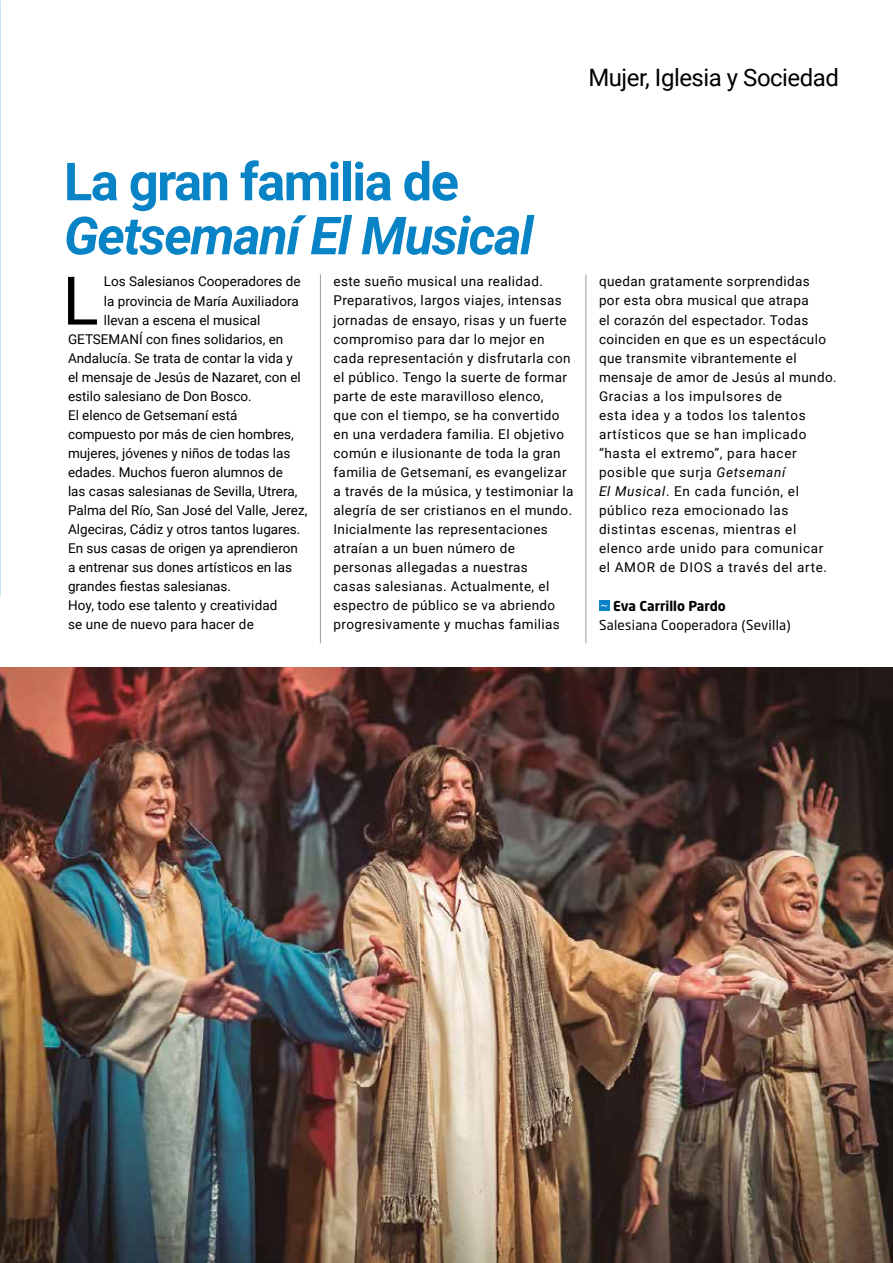
<style>
.page{position:relative;width:893px;height:1263px;background:#fff}
.page>*{position:absolute;margin:0;border:0;box-sizing:border-box;transform-origin:0 0}
.t1{font:67.05px "Roboto";color:#000}
.t2{font:italic 700 52.5px "Roboto";letter-spacing:-.03em;color:#0783c6}
.t3{font:700 52.5px "Roboto";letter-spacing:-.03em;color:#0783c6}
.t4{font:24px "Roboto";letter-spacing:-.02em;color:#000}
.t5{font:13.5px/19px "Roboto";letter-spacing:.03em;color:#000}
.t6{font:13.5px "Roboto";color:#000}
.t7{font:13.5px/19px "Roboto";letter-spacing:.05em;color:#000}
.t8{font:13.5px "Roboto";letter-spacing:.01em;color:#000}
.t9{font:13.5px "Neo Sans Std";letter-spacing:.02em;color:#000}
.t10{font:700 13.5px "Neo Sans Std";color:#000}
.s1{font-style:italic}
</style>
<div class="page">
<img style="left:0;top:0;width:1px;height:595px">
<svg style="left:599px;top:601px;width:10px;height:10px"></svg>
<hr style="left:320px;top:274px;width:1px;height:369px;background:#9d9d9c">
<hr style="left:585px;top:274px;width:1px;height:369px;background:#9d9d9c">
<img style="left:0;top:667px;width:893px;height:596px">
<h2 class="t3" style="left:64px;top:145px;width:397px">La gran familia de</h2>
<h2 class="t2" style="left:64px;top:199px;width:471px">Getsemaní El Musical</h2>
<h3 class="t4" style="left:588px;top:61px;width:252px">Mujer, Iglesia y Sociedad</h3>
<h1 class="t1" style="left:62px;top:254px;width:38px">L</h1>
<p class="t6" style="left:104px;top:272px;width:198px">Los Salesianos Cooperadores de</p>
<p class="t6" style="left:104px;top:291px;width:196px">la provincia de María Auxiliadora</p>
<p class="t6" style="left:104px;top:310px;width:158px">llevan a escena el musical</p>
<p class="t6" style="left:68px;top:329px;width:217px">GETSEMANÍ con fines solidarios, en</p>
<p class="t6" style="left:68px;top:348px;width:226px">Andalucía. Se trata de contar la vida y</p>
<p class="t6" style="left:68px;top:367px;width:234px">el mensaje de Jesús de Nazaret, con el</p>
<p class="t6" style="left:68px;top:386px;width:185px">estilo salesiano de Don Bosco.</p>
<p class="t6" style="left:68px;top:406px;width:171px">El elenco de Getsemaní está</p>
<p class="t6" style="left:68px;top:425px;width:227px">compuesto por más de cien hombres,</p>
<p class="t6" style="left:68px;top:444px;width:224px">mujeres, jóvenes y niños de todas las</p>
<p class="t6" style="left:68px;top:463px;width:216px">edades. Muchos fueron alumnos de</p>
<p class="t6" style="left:68px;top:482px;width:231px">las casas salesianas de Sevilla, Utrera,</p>
<p class="t6" style="left:68px;top:501px;width:241px">Palma del Río, San José del Valle, Jerez,</p>
<p class="t6" style="left:68px;top:520px;width:234px">Algeciras, Cádiz y otros tantos lugares.</p>
<p class="t6" style="left:68px;top:539px;width:231px">En sus casas de origen ya aprendieron</p>
<p class="t6" style="left:68px;top:558px;width:226px">a entrenar sus dones artísticos en las</p>
<p class="t6" style="left:68px;top:577px;width:165px">grandes fiestas salesianas.</p>
<p class="t8" style="left:68px;top:596px;width:211px">Hoy, todo ese talento y creatividad</p>
<p class="t8" style="left:68px;top:615px;width:187px">se une de nuevo para hacer de</p>
<p class="t5" style="left:333px;top:272px;width:241px">este sueño musical una realidad.<br>Preparativos, largos viajes, intensas jornadas de ensayo, risas y un fuerte compromiso para dar lo mejor en cada representación y disfrutarla con el público. Tengo la suerte de formar parte de este maravilloso elenco,<br>que con el tiempo, se ha convertido en una verdadera familia. El objetivo común e ilusionante de toda la gran familia de Getsemaní, es evangelizar a través de la música, y testimoniar la alegría de ser cristianos en el mundo.<br>Inicialmente las representaciones atraían a un buen número de personas allegadas a nuestras<br>casas salesianas. Actualmente, el espectro de público se va abriendo progresivamente y muchas familias</p>
<p class="t7" style="left:599px;top:272px;width:239px">quedan gratamente sorprendidas<br>por esta obra musical que atrapa<br>el corazón del espectador. Todas coinciden en que es un espectáculo que transmite vibrantemente el mensaje de amor de Jesús al mundo.<br>Gracias a los impulsores de<br>esta idea y a todos los talentos artísticos que se han implicado “hasta el extremo”, para hacer posible que surja <span class="s1">Getsemaní<br>El Musical</span>. En cada función, el público reza emocionado las distintas escenas, mientras el elenco arde unido para comunicar el AMOR de DIOS a través del arte.</p>
<p class="t10" style="left:613px;top:597px;width:114px">Eva Carrillo Pardo</p>
<p class="t9" style="left:599px;top:617px;width:193px">Salesiana Cooperadora (Sevilla)</p>
</div>
